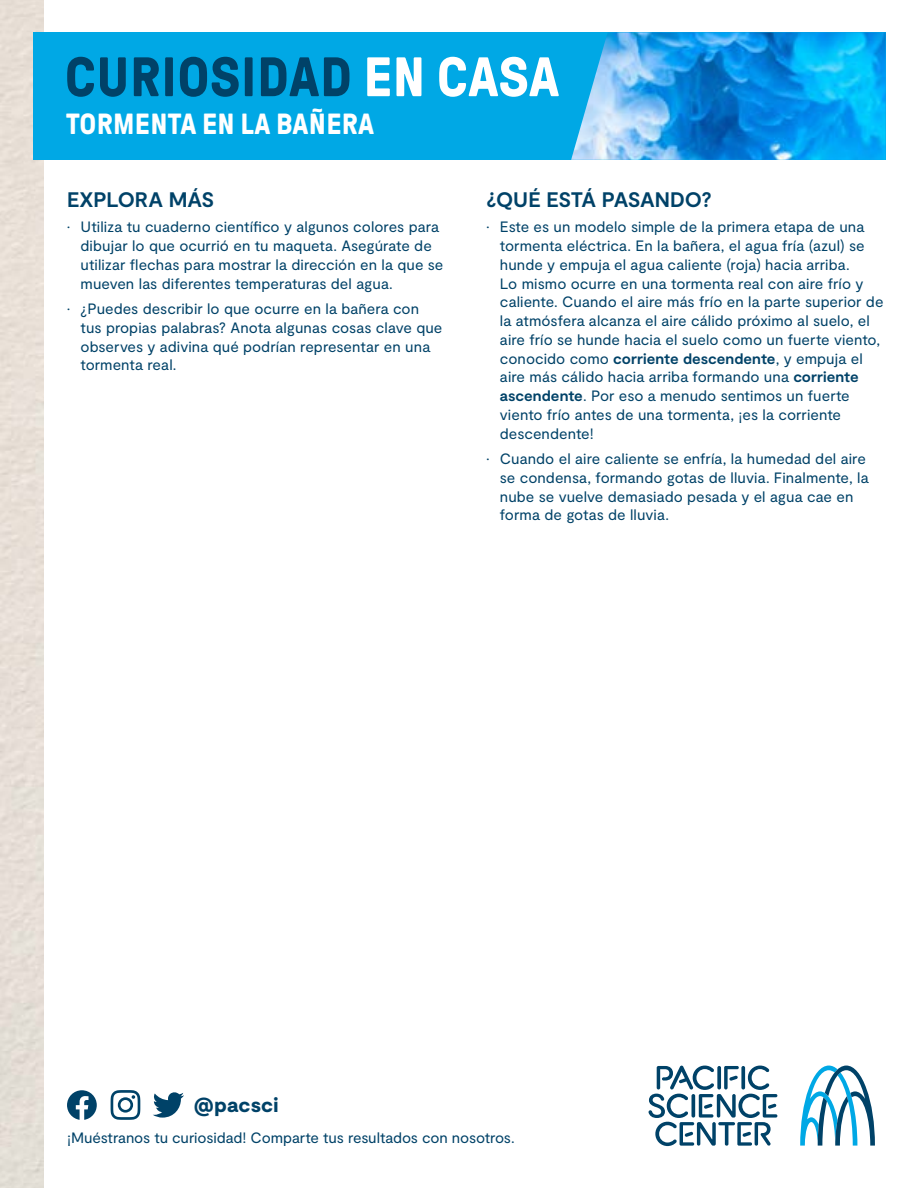
<style>
.page{position:relative;width:918px;height:1188px;background:#fff}
.page>*{position:absolute;margin:0;border:0;box-sizing:border-box;transform-origin:0 0}
.t1{font:700 55.5px "GT Pressura";letter-spacing:.01em;color:#004268}
.t2{font:700 29.1px "GT Pressura";letter-spacing:.01em;color:#fff}
.t3{font:700 21px "Moderat";letter-spacing:-.015em;color:#004268}
.t4{font:900 20.4px "Moderat";letter-spacing:.01em;color:#004268}
.t5{font:15px/18.8px "Moderat";letter-spacing:.005em;color:#004268}
.s1{color:#fff}
.s2{font-weight:700}
</style>
<div class="page">
<div style="left:33px;top:32px;width:853px;height:128px;background:#00a8e5"></div>
<img style="left:571px;top:32px;width:315px;height:128px">
<svg style="left:800px;top:1066px;width:75px;height:80px"></svg>
<svg style="left:648px;top:1065px;width:129px;height:81px"></svg>
<svg style="left:153px;top:1092px;width:31px;height:26px"></svg>
<svg style="left:111px;top:1090px;width:29px;height:30px"></svg>
<svg style="left:67px;top:1090px;width:30px;height:30px"></svg>
<h1 class="t1" style="left:65px;top:47px;width:496px">CURIOSIDAD <span class="s1">EN CASA</span></h1>
<h2 class="t2" style="left:66px;top:108px;width:310px">TORMENTA EN LA BAÑERA</h2>
<h3 class="t3" style="left:67px;top:187px;width:149px">EXPLORA MÁS</h3>
<p class="t5" style="left:81px;top:218px;width:364px;text-indent:-14px">• Utiliza tu cuaderno científico y algunos colores para dibujar lo que ocurrió en tu maqueta. Asegúrate de utilizar flechas para mostrar la dirección en la que se mueven las diferentes temperaturas del agua.</p>
<p class="t5" style="left:81px;top:300px;width:363px;text-indent:-14px">• ¿Puedes describir lo que ocurre en la bañera con tus propias palabras? Anota algunas cosas clave que observes y adivina qué podrían representar en una tormenta real.</p>
<h3 class="t3" style="left:486px;top:187px;width:227px">¿QUÉ ESTÁ PASANDO?</h3>
<p class="t5" style="left:500px;top:218px;width:385px;text-indent:-14px">• Este es un modelo simple de la primera etapa de una tormenta eléctrica. En la bañera, el agua fría (azul) se hunde y empuja el agua caliente (roja) hacia arriba.<br>Lo mismo ocurre en una tormenta real con aire frío y caliente. Cuando el aire más frío en la parte superior de la atmósfera alcanza el aire cálido próximo al suelo, el aire frío se hunde hacia el suelo como un fuerte viento, conocido como <span class="s2">corriente descendente</span>, y empuja el aire más cálido hacia arriba formando una <span class="s2">corriente ascendente</span>. Por eso a menudo sentimos un fuerte viento frío antes de una tormenta, ¡es la corriente descendente!</p>
<p class="t5" style="left:500px;top:450px;width:370px;text-indent:-14px">• Cuando el aire caliente se enfría, la humedad del aire se condensa, formando gotas de lluvia. Finalmente, la nube se vuelve demasiado pesada y el agua cae en forma de gotas de lluvia.</p>
<h3 class="t4" style="left:194px;top:1093px;width:86px">@pacsci</h3>
<p class="t5" style="left:67px;top:1129px;width:449px">¡Muéstranos tu curiosidad! Comparte tus resultados con nosotros.</p>
</div>
